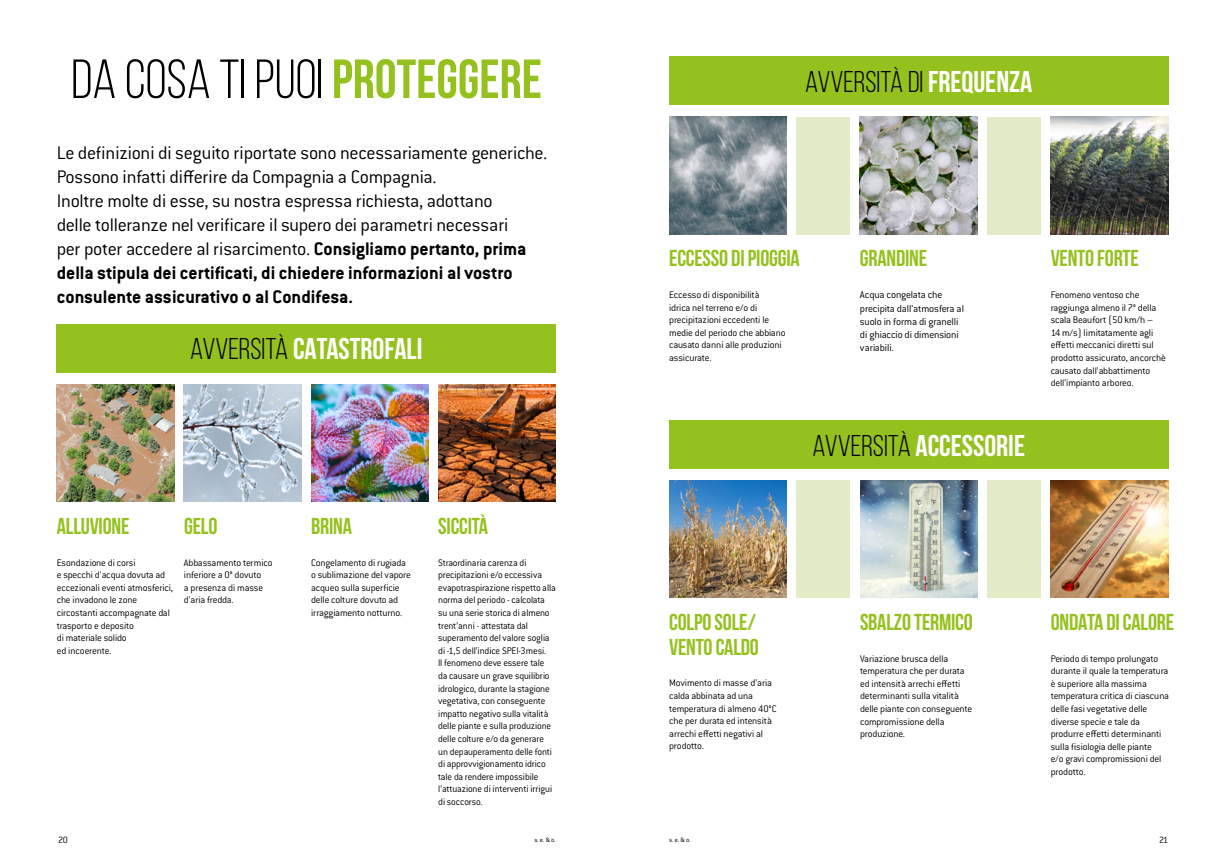
<style>
.page{position:relative;width:1225px;height:868px;background:#fff}
.page>*{position:absolute;margin:0;border:0;box-sizing:border-box;transform-origin:0 0}
.t1{font:55px "Bebas Neue";color:#000}
.t2{font:700 30px "Bebas Neue";color:#fff}
.t3{font:30px "Bebas Neue";color:#000}
.t4{font:700 23px/25px "Bebas Neue";letter-spacing:-.01em;color:#95c11f}
.t5{font:20px/24px "Conduit ITC Light";letter-spacing:-.015em;color:#000}
.t6{font:11px/13.2px "Conduit ITC Light";letter-spacing:-.015em;color:#000}
.t7{font:10.5px/12.6px "Conduit ITC Light";letter-spacing:-.015em;color:#000}
.t8{font:10px "Conduit ITC Light";color:#000}
.t9{font:7px "Conduit ITC Light";color:#000}
.s1{font-weight:700;color:#95c11f}
.s2{font-family:"Conduit ITC";font-weight:700}
.s3{font-weight:400;color:#000}
.s4{font-weight:700;color:#fff}
</style>
<div class="page">
<div style="left:57px;top:324px;width:499px;height:48px;background:#95c11f"></div>
<img style="left:57px;top:384px;width:117px;height:118px">
<img style="left:438px;top:384px;width:118px;height:118px">
<img style="left:311px;top:384px;width:117px;height:118px">
<img style="left:184px;top:384px;width:117px;height:118px">
<div style="left:669px;top:57px;width:499px;height:48px;background:#95c11f"></div>
<div style="left:669px;top:420px;width:499px;height:48px;background:#95c11f"></div>
<img style="left:860px;top:117px;width:117px;height:117px">
<img style="left:1050px;top:117px;width:118px;height:117px">
<img style="left:1050px;top:480px;width:118px;height:117px">
<img style="left:860px;top:480px;width:117px;height:117px">
<div style="left:796px;top:117px;width:54px;height:117px;background:#e3ecc6"></div>
<div style="left:796px;top:480px;width:54px;height:117px;background:#e3ecc6"></div>
<div style="left:987px;top:117px;width:54px;height:117px;background:#e3ecc6"></div>
<div style="left:987px;top:480px;width:54px;height:117px;background:#e3ecc6"></div>
<img style="left:669px;top:117px;width:117px;height:117px">
<img style="left:669px;top:480px;width:117px;height:117px">
<p class="t1" style="left:71px;top:50px;width:472px">DA COSA TI PUOI<span class="s1">PROTEGGERE</span></p>
<p class="t5" style="left:57px;top:140px;width:492px">Le definizioni di seguito riportate sono necessariamente generiche.<br>Possono infatti differire da Compagnia a Compagnia.<br>Inoltre molte di esse, su nostra espressa richiesta, adottano<br>delle tolleranze nel verificare il supero dei parametri necessari<br>per poter accedere al risarcimento. <span class="s2">Consigliamo pertanto, prima della stipula dei certificati, di chiedere informazioni al vostro consulente assicurativo o al Condifesa.</span></p>
<p class="t2" style="left:190px;top:332px;width:234px"><span class="s3">AVVERSITÀ</span> CATASTROFALI</p>
<p class="t4" style="left:57px;top:513px;width:74px">ALLUVIONE</p>
<p class="t7" style="left:57px;top:555px;width:118px">Esondazione di corsi<br>e specchi d’acqua dovuta ad eccezionali eventi atmosferici, che invadono le zone circostanti accompagnate dal trasporto e deposito<br>di materiale solido<br>ed incoerente.</p>
<p class="t4" style="left:184px;top:513px;width:35px">GELO</p>
<p class="t7" style="left:184px;top:555px;width:90px">Abbassamento termico inferiore a 0° dovuto<br>a presenza di masse d’aria fredda.</p>
<p class="t4" style="left:311px;top:513px;width:42px">BRINA</p>
<p class="t7" style="left:311px;top:555px;width:101px">Congelamento di rugiada o sublimazione del vapore acqueo sulla superficie delle colture dovuto ad irraggiamento notturno.</p>
<p class="t4" style="left:438px;top:513px;width:51px">SICCITÀ</p>
<p class="t7" style="left:438px;top:555px;width:119px">Straordinaria carenza di precipitazioni e/o eccessiva evapotraspirazione rispetto alla norma del periodo - calcolata su una serie storica di almeno trent’anni - attestata dal superamento del valore soglia di -1,5 dell’indice SPEI-3mesi.<br>Il fenomeno deve essere tale da causare un grave squilibrio idrologico, durante la stagione vegetativa, con conseguente impatto negativo sulla vitalità delle piante e sulla produzione delle colture e/o da generare un depauperamento delle fonti di approvvigionamento idrico tale da rendere impossibile l’attuazione di interventi irrigui di soccorso.</p>
<p class="t8" style="left:58px;top:833px;width:11px">20</p>
<p class="t9" style="left:534px;top:835px;width:23px">s. e. &amp; o.</p>
<p class="t3" style="left:805px;top:66px;width:229px">AVVERSITÀ DI <span class="s4">FREQUENZA</span></p>
<p class="t4" style="left:669px;top:245px;width:132px">ECCESSO DI PIOGGIA</p>
<p class="t7" style="left:669px;top:288px;width:118px">Eccesso di disponibilità<br>idrica nel terreno e/o di precipitazioni eccedenti le medie del periodo che abbiano causato danni alle produzioni assicurate.</p>
<p class="t4" style="left:860px;top:245px;width:69px">GRANDINE</p>
<p class="t6" style="left:860px;top:288px;width:105px">Acqua congelata che precipita dall’atmosfera al suolo in forma di granelli di ghiaccio di dimensioni variabili.</p>
<p class="t2" style="left:812px;top:428px;width:214px"><span class="s3">AVVERSITÀ</span> ACCESSORIE</p>
<p class="t4" style="left:1050px;top:245px;width:90px">VENTO FORTE</p>
<p class="t7" style="left:1050px;top:288px;width:117px">Fenomeno ventoso che raggiunga almeno il 7° della scala Beaufort (50 km/h –<br>14 m/s) limitatamente agli effetti meccanici diretti sul prodotto assicurato, ancorchè causato dall’abbattimento dell’impianto arboreo.</p>
<p class="t4" style="left:669px;top:608px;width:91px">COLPO SOLE/<br>VENTO CALDO</p>
<p class="t7" style="left:669px;top:676px;width:109px">Movimento di masse d’aria calda abbinata ad una temperatura di almeno 40°C che per durata ed intensità arrechi effetti negativi al prodotto.</p>
<p class="t4" style="left:860px;top:608px;width:114px">SBALZO TERMICO</p>
<p class="t7" style="left:860px;top:651px;width:114px">Variazione brusca della temperatura che per durata ed intensità arrechi effetti determinanti sulla vitalità delle piante con conseguente compromissione della produzione.</p>
<p class="t4" style="left:1050px;top:608px;width:125px">ONDATA DI CALORE</p>
<p class="t7" style="left:1050px;top:651px;width:120px">Periodo di tempo prolungato durante il quale la temperatura è superiore alla massima temperatura critica di ciascuna delle fasi vegetative delle diverse specie e tale da produrre effetti determinanti sulla fisiologia delle piante<br>e/o gravi compromissioni del prodotto.</p>
<p class="t9" style="left:669px;top:835px;width:23px">s. e. &amp; o.</p>
<p class="t8" style="left:1159px;top:833px;width:10px">21</p>
</div>
